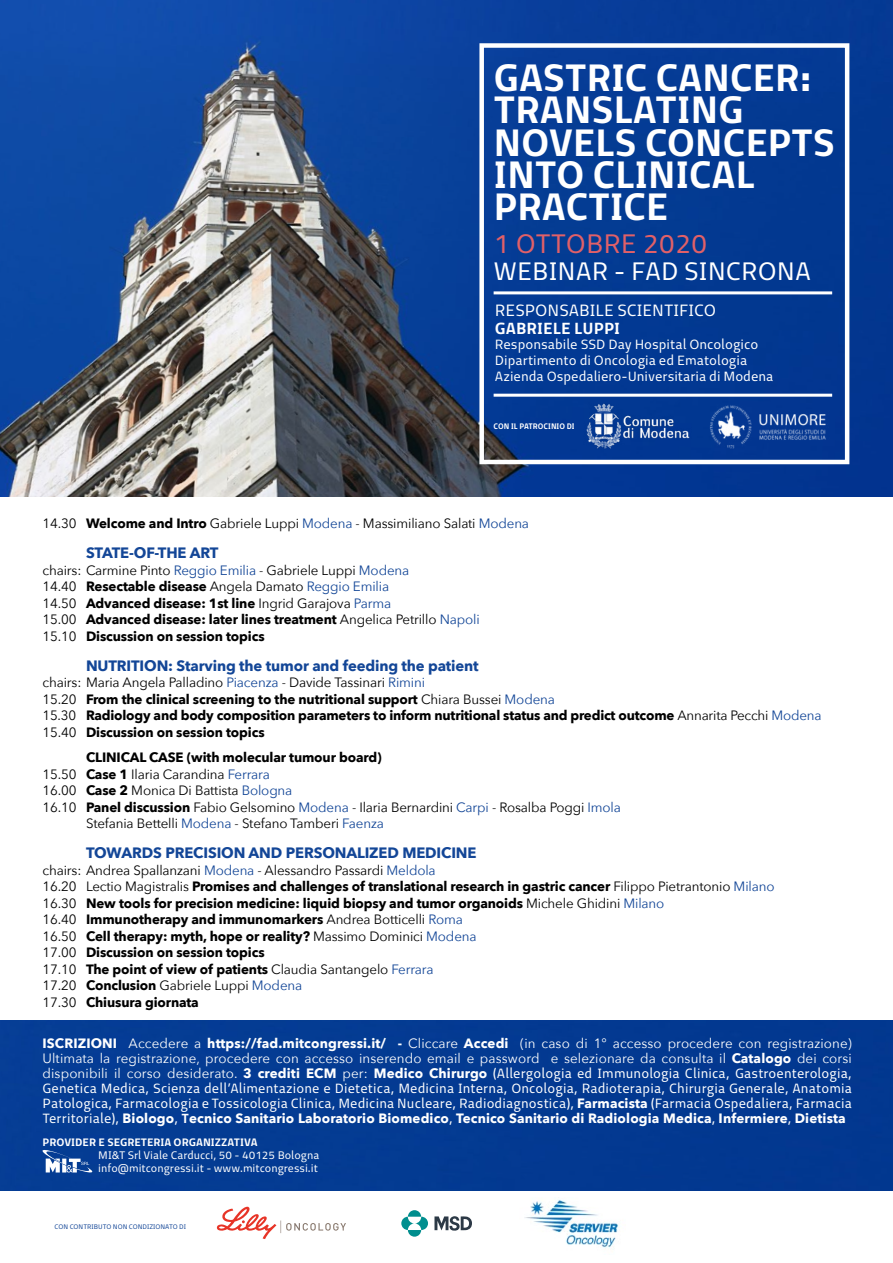
<style>
.page{position:relative;width:893px;height:1263px;background:#fff}
.page>*{position:absolute;margin:0;border:0;box-sizing:border-box;transform-origin:0 0}
.t1{font:700 39px/32.4px "Test Me Sans 02";letter-spacing:-.01em;color:#fff}
.t2{font:27px "Test Me Sans 02";color:#e16068}
.t3{font:25.5px "Test Me Sans 02";color:#fff}
.t4{font:16.5px "Test Me Sans 02";color:#fff}
.t5{font:700 16.5px "Test Me Sans 02";color:#fff}
.t6{font:700 15px "Avenir Next";letter-spacing:-.01em;color:#134697}
.t7{font:700 13.5px/16.5px "Avenir Next";letter-spacing:-.01em;color:#000}
.t8{font:13.5px/15.8px "Test Me Sans 02";color:#fff}
.t9{font:13.5px "Avenir Next";letter-spacing:-.01em;color:#000}
.t10{font:13.5px/15px "Avenir Next";letter-spacing:.01em;color:#fff}
.t11{font:700 13.5px "Avenir Next";letter-spacing:.01em;color:#fff}
.t12{font:11.1px/13.2px "Test Me Sans 02";color:#fff}
.t13{font:700 11.1px "Test Me Sans 02";color:#fff}
.t14{font:700 8.25px "Test Me Sans 02";color:#fff;scale:.95 1}
.t15{font:6.75px "Test Me Sans 02";color:#134697}
.s1{font-weight:700}
.s2{color:#134697}
.s3{font-weight:400}
.s4{font-weight:400;color:#134697}
.s5{font-family:"Avenir Next"}
.s6{font-family:"Avenir Next";font-weight:700}
.s7{font-family:"Test Me Sans 02";font-weight:400}
.s8{font-family:"Test Me Sans 02"}
</style>
<div class="page">
<div style="left:0;top:1020px;width:893px;height:171px;background:#033a92"></div>
<img style="left:0;top:0;width:893px;height:496px">
<div style="left:479px;top:43px;width:370px;height:421px;border:4px solid #fff"></div>
<hr style="left:494px;top:394px;width:338px;height:3px;background:#fff">
<img style="left:584px;top:403px;width:111px;height:46px">
<img style="left:704px;top:405px;width:125px;height:43px">
<hr style="left:494px;top:291px;width:338px;height:3px;background:#fff">
<svg style="left:42px;top:1148px;width:51px;height:25px"></svg>
<svg style="left:216px;top:1207px;width:130px;height:32px"></svg>
<svg style="left:401px;top:1210px;width:27px;height:27px"></svg>
<svg style="left:434px;top:1216px;width:38px;height:15px"></svg>
<img style="left:524px;top:1200px;width:95px;height:48px">
<h1 class="t1" style="left:494px;top:59px;width:343px">GASTRIC CANCER:<br>TRANSLATING<br>NOVELS CONCEPTS<br>INTO CLINICAL<br>PRACTICE</h1>
<h2 class="t2" style="left:494px;top:223px;width:215px">1 OTTOBRE 2020</h2>
<h3 class="t3" style="left:494px;top:252px;width:319px">WEBINAR - FAD SINCRONA</h3>
<p class="t4" style="left:495px;top:298px;width:223px">RESPONSABILE SCIENTIFICO</p>
<p class="t5" style="left:495px;top:315px;width:127px">GABRIELE LUPPI</p>
<p class="t8" style="left:495px;top:336px;width:280px">Responsabile SSD Day Hospital Oncologico<br>Dipartimento di Oncologia ed Ematologia<br>Azienda Ospedaliero-Universitaria di Modena</p>
<p class="t14" style="left:494px;top:420px;width:87px">CON IL PATROCINIO DI</p>
<p class="t9" style="left:43px;top:515px;width:488px">14.30 <span class="s1">Welcome and Intro</span> Gabriele Luppi <span class="s2">Modena</span> - Massimiliano Salati <span class="s2">Modena</span></p>
<p class="t6" style="left:86px;top:544px;width:134px">STATE-OF-THE ART</p>
<p class="t7" style="left:43px;top:561px;width:439px"><span class="s3">chairs: Carmine Pinto</span> <span class="s4">Reggio Emilia</span> <span class="s3">- Gabriele Luppi</span> <span class="s4">Modena<br></span><span class="s3">14.40</span> Resectable disease <span class="s3">Angela Damato</span> <span class="s4">Reggio Emilia<br></span><span class="s3">14.50</span> Advanced disease: 1st line <span class="s3">Ingrid Garajova</span> <span class="s4">Parma<br></span><span class="s3">15.00</span> Advanced disease: later lines treatment <span class="s3">Angelica Petrillo</span> <span class="s4">Napoli </span><span class="s3">15.10</span> Discussion on session topics</p>
<p class="t6" style="left:86px;top:656px;width:394px">NUTRITION: Starving the tumor and feeding the patient</p>
<p class="t7" style="left:43px;top:674px;width:781px"><span class="s3">chairs: Maria Angela Palladino</span> <span class="s4">Piacenza</span> <span class="s3">- Davide Tassinari</span> <span class="s4">Rimini<br></span><span class="s3">15.20</span> From the clinical screening to the nutritional support <span class="s3">Chiara Bussei</span> <span class="s4">Modena<br></span><span class="s3">15.30</span> Radiology and body composition parameters to inform nutritional status and predict outcome <span class="s3">Annarita Pecchi</span> <span class="s4">Modena </span><span class="s3">15.40</span> Discussion on session topics</p>
<p class="t7" style="left:86px;top:749px;width:297px">CLINICAL CASE (with molecular tumour board)</p>
<p class="t9" style="left:43px;top:766px;width:229px">15.50 <span class="s1">Case 1</span> Ilaria Carandina <span class="s2">Ferrara</span></p>
<p class="t9" style="left:43px;top:782px;width:251px">16.00 <span class="s1">Case 2</span> Monica Di Battista <span class="s2">Bologna</span></p>
<p class="t9" style="left:43px;top:799px;width:580px">16.10 <span class="s1">Panel discussion</span> Fabio Gelsomino <span class="s2">Modena</span> - Ilaria Bernardini <span class="s2">Carpi</span> - Rosalba Poggi <span class="s2">Imola</span></p>
<p class="t9" style="left:86px;top:815px;width:299px">Stefania Bettelli <span class="s2">Modena</span> - Stefano Tamberi <span class="s2">Faenza</span></p>
<p class="t6" style="left:86px;top:844px;width:392px">TOWARDS PRECISION AND PERSONALIZED MEDICINE</p>
<p class="t7" style="left:43px;top:861px;width:734px"><span class="s3">chairs: Andrea Spallanzani</span> <span class="s4">Modena</span> <span class="s3">- Alessandro Passardi</span> <span class="s4">Meldola<br></span><span class="s3">16.20 Lectio Magistralis</span> Promises and challenges of translational research in gastric cancer <span class="s3">Filippo Pietrantonio</span> <span class="s4">Milano </span><span class="s3">16.30</span> New tools for precision medicine: liquid biopsy and tumor organoids <span class="s3">Michele Ghidini</span> <span class="s4">Milano<br></span><span class="s3">16.40</span> Immunotherapy and immunomarkers <span class="s3">Andrea Botticelli</span> <span class="s4">Roma<br></span><span class="s3">16.50</span> Cell therapy: myth, hope or reality? <span class="s3">Massimo Dominici</span> <span class="s4">Modena<br></span><span class="s3">17.00</span> Discussion on session topics<br><span class="s3">17.10</span> The point of view of patients <span class="s3">Claudia Santangelo</span> <span class="s4">Ferrara<br></span><span class="s3">17.20</span> Conclusion <span class="s3">Gabriele Luppi</span> <span class="s4">Modena<br></span><span class="s3">17.30</span> Chiusura giornata</p>
<p class="t10" style="left:43px;top:1036px;width:811px"><span class="s1">ISCRIZIONI</span> Accedere a <span class="s1">https://fad.mitcongressi.it/ -</span> Cliccare <span class="s1">Accedi</span> (in caso di 1° accesso procedere con registrazione)<br>Ultimata la registrazione, procedere con accesso inserendo email e password e selezionare da consulta il <span class="s1">Catalogo</span> dei corsi</p>
<p class="t8" style="left:43px;top:1065px;width:811px;line-height:15px;text-align:justify"><span class="s5">disponibili il corso desiderato.</span> <span class="s6">3 crediti ECM</span> <span class="s5">per:</span> <span class="s6">Medico Chirurgo</span> (Allergologia ed Immunologia Clinica, Gastroenterologia, Genetica Medica, Scienza dell’Alimentazione e Dietetica, Medicina Interna, Oncologia, Radioterapia, Chirurgia Generale, Anatomia Patologica, Farmacologia e Tossicologia Clinica, Medicina Nucleare, Radiodiagnostica), <span class="s6">Farmacista</span> (Farmacia Ospedaliera, Farmacia</p>
<p class="t11" style="left:43px;top:1110px;width:805px"><span class="s7">Territoriale),</span> Biologo<span class="s7">,</span> <span class="s8">T</span>ecnico Sanitario Laboratorio Biomedico<span class="s7">,</span> Tecnico Sanitario di Radiologia Medica<span class="s7">,</span> Infermiere<span class="s7">,</span> Dietista</p>
<p class="t13" style="left:43px;top:1133px;width:217px">PROVIDER E SEGRETERIA ORGANIZZATIVA</p>
<p class="t12" style="left:98px;top:1148px;width:223px">MI&amp;T Srl Viale Carducci, 50 - 40125 Bologna info@mitcongressi.it - www.mitcongressi.it</p>
<p class="t15" style="left:55px;top:1222px;width:133px">CON CONTRIBUTO NON CONDIZIONATO DI</p>
</div>
